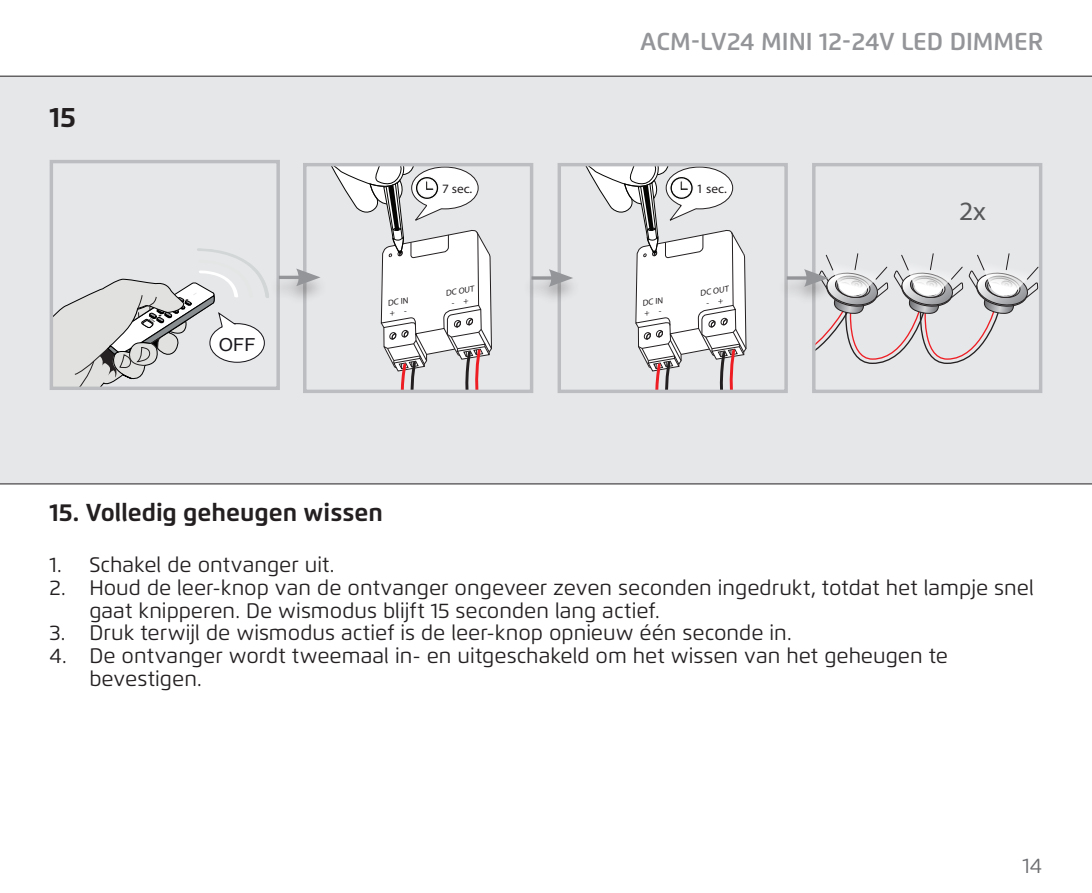
<style>
.page{position:relative;width:1092px;height:893px;background:#fff}
.page>*{position:absolute;margin:0;border:0;box-sizing:border-box;transform-origin:0 0}
.t1{font:700 28px "Flexo";color:#231f20}
.t2{font:700 26.6px "Myriad";color:#57585a;scale:1.04 1}
.t3{font:600 24.5px "Flexo";color:#939598}
.t4{font:700 24.5px "Flexo";color:#231f20}
.t5{font:21px/22.8px "Flexo";color:#231f20}
.t6{font:21px "Flexo";color:#6c6d70}
.t7{font:17.85px "Arial";color:#18161b}
.t8{font:12.95px "Myriad";color:#231f20;scale:1.04 1}
.t9{font:italic 8.4px/10.2px "Myriad Pro";color:#231f20}
</style>
<div class="page">
<div style="left:0;top:76px;width:1091px;height:408px;background:#e6e7e9"></div>
<div style="left:303px;top:163px;width:230px;height:230px;border:3px solid #bcbdc0"></div>
<div style="left:557px;top:163px;width:230px;height:230px;border:3px solid #bcbdc0"></div>
<svg style="left:54px;top:248px;width:215px;height:138px"></svg>
<div style="left:50px;top:160px;width:230px;height:230px;border:3px solid #bcbdc0"></div>
<div style="left:816px;top:167px;width:222px;height:222px;background:#e6e7e9"></div>
<div style="left:812px;top:163px;width:230px;height:230px;border:3px solid #bcbdc0"></div>
<div style="left:522px;top:269px;width:60px;height:37px;background:#231f20;opacity:.3"></div>
<svg style="left:531px;top:276px;width:18px;height:4px"></svg>
<div style="left:777px;top:269px;width:60px;height:37px;background:#231f20;opacity:.3"></div>
<svg style="left:786px;top:276px;width:18px;height:4px"></svg>
<svg style="left:804px;top:253px;width:234px;height:112px"></svg>
<div style="left:269px;top:269px;width:61px;height:36px;background:#231f20;opacity:.3"></div>
<hr style="left:279px;top:276px;width:22px;height:3px;background:#939598">
<svg style="left:296px;top:165px;width:235px;height:226px"></svg>
<svg style="left:549px;top:165px;width:237px;height:226px"></svg>
<p class="t1" style="left:50px;top:100px;width:28px">15</p>
<p class="t7" style="left:219px;top:332px;width:38px">OFF</p>
<p class="t8" style="left:442px;top:180px;width:31px">7 sec.</p>
<p class="t9" style="left:387px;top:298px;width:22px;rotate:-9deg">DC IN + -</p>
<p class="t9" style="left:445px;top:288px;width:30px;rotate:-9deg">DC OUT</p>
<p class="t3" style="left:640px;top:26px;width:405px">ACM-LV24 MINI 12-24V LED DIMMER</p>
<p class="t8" style="left:696px;top:180px;width:31px">1 sec.</p>
<p class="t9" style="left:641px;top:298px;width:22px;rotate:-9deg">DC IN + -</p>
<p class="t9" style="left:699px;top:288px;width:30px;rotate:-9deg">DC OUT</p>
<p class="t2" style="left:959px;top:195px;width:27px">2x</p>
<p class="t4" style="left:50px;top:498px;width:335px">15. Volledig geheugen wissen</p>
<p class="t5" style="left:50px;top:553px;width:286px">1. Schakel de ontvanger uit.</p>
<p class="t5" style="left:89px;top:576px;width:945px;text-indent:-40px">2. Houd de leer-knop van de ontvanger ongeveer zeven seconden ingedrukt, totdat het lampje snel gaat knipperen. De wismodus blijft 15 seconden lang actief.</p>
<p class="t5" style="left:50px;top:622px;width:743px">3. Druk terwijl de wismodus actief is de leer-knop opnieuw één seconde in.</p>
<p class="t5" style="left:89px;top:644px;width:860px;text-indent:-40px">4. De ontvanger wordt tweemaal in- en uitgeschakeld om het wissen van het geheugen te bevestigen.</p>
<p class="t6" style="left:1022px;top:853px;width:21px">14</p>
</div>
